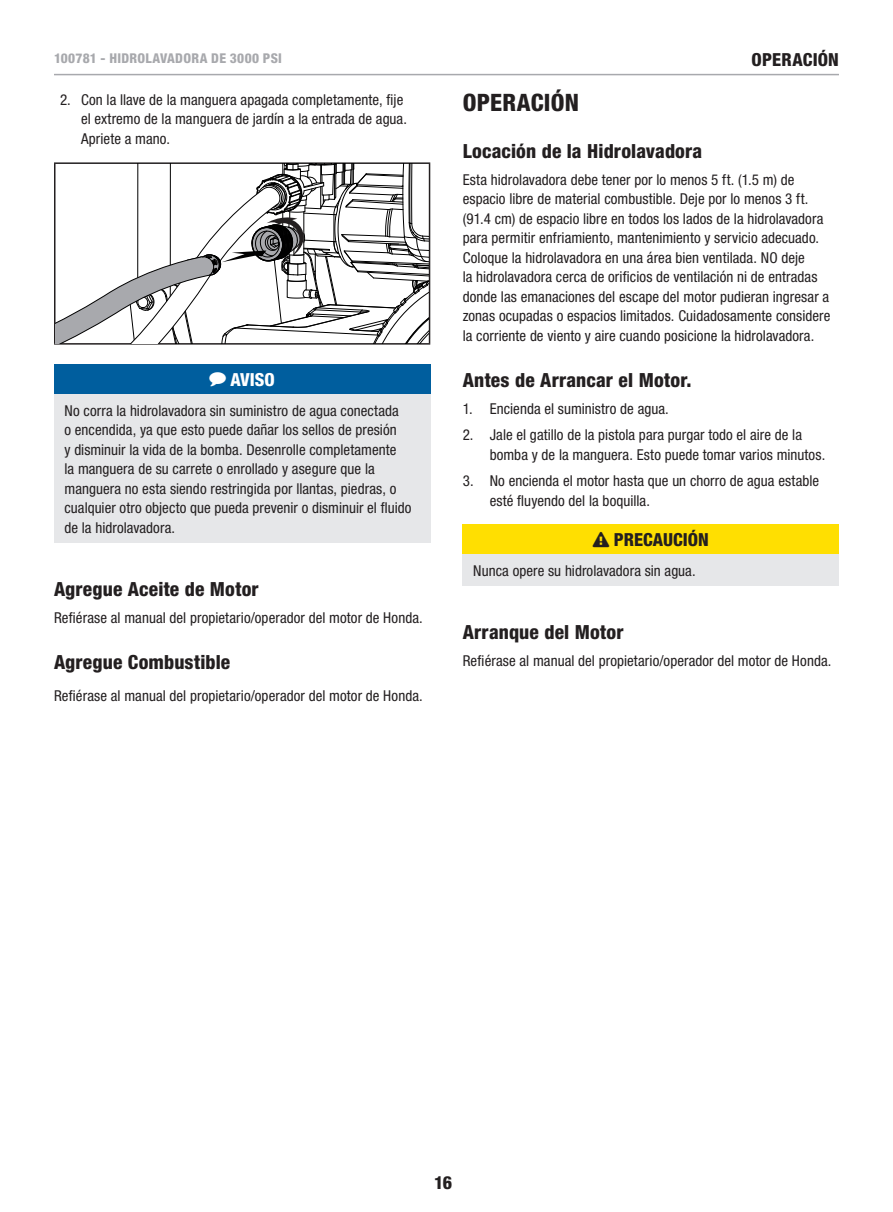
<style>
.page{position:relative;width:893px;height:1212px;background:#fff}
.page>*{position:absolute;margin:0;border:0;box-sizing:border-box;transform-origin:0 0}
.t1{font:800 condensed 24px "Helvetica Neue LT Std";letter-spacing:.01em;color:#231f20}
.t2{font:800 condensed 19.5px "Helvetica Neue LT Std";letter-spacing:.01em;color:#231f20}
.t3{font:800 condensed 18px "Helvetica Neue LT Std";color:#231f20}
.t4{font:800 condensed 18px "Helvetica Neue LT Std";color:#fff}
.t5{font:condensed 15px/19.5px "Helvetica Neue LT Std";letter-spacing:.005em;color:#231f20}
.t6{font:800 condensed 13.5px "Helvetica Neue LT Std";letter-spacing:.02em;color:#a8a9ad}
</style>
<div class="page">
<hr style="left:54px;top:74px;width:785px;height:1px;background:#a8a9ad">
<hr style="left:54px;top:162px;width:376px;height:2px;background:#231f20">
<hr style="left:54px;top:164px;width:2px;height:179px;background:#231f20">
<hr style="left:429px;top:164px;width:1px;height:179px;background:#231f20">
<hr style="left:54px;top:343px;width:376px;height:2px;background:#231f20">
<svg style="left:56px;top:164px;width:373px;height:179px"></svg>
<div style="left:54px;top:364px;width:376px;height:30px;background:#005e9e"></div>
<div style="left:54px;top:394px;width:376px;height:149px;background:#e6e7e9"></div>
<div style="left:463px;top:524px;width:376px;height:31px;background:#ffdf01"></div>
<div style="left:463px;top:555px;width:376px;height:31px;background:#e6e7e9"></div>
<p class="t6" style="left:54px;top:50px;width:76px">100781 - Hidrola</p>
<p class="t6" style="left:160px;top:50px;width:17px">vadora</p>
<p class="t6" style="left:211px;top:50px;width:71px">de 3000 PSI</p>
<p class="t3" style="left:752px;top:49px;width:22px">Operac</p>
<p class="t3" style="left:813px;top:49px;width:26px">ión</p>
<p class="t5" style="left:81px;top:90px;width:328px;text-indent:-21px">2. Con la llave de la manguera apagada completamente, fije el extremo de la manguera de jardín a la entrada de agua.<br>Apriete a mano.</p>
<p class="t4" style="left:209px;top:368px;width:67px">◆ AVISO</p>
<p class="t5" style="left:64px;top:401px;width:348px">No corra la hidrolavadora sin suministro de agua conectada<br>o encendida, ya que esto puede dañar los sellos de presión<br>y disminuir la vida de la bomba. Desenrolle completamente<br>la manguera de su carrete o enrollado y asegure que la manguera no esta siendo restringida por llantas, piedras, o cualquier otro objecto que pueda prevenir o disminuir el fluido de la hidrolavadora.</p>
<h2 class="t2" style="left:54px;top:577px;width:206px">Agregue Aceite de Motor</h2>
<p class="t5" style="left:54px;top:608px;width:370px">Refiérase al manual del propietario/operador del motor de Honda.</p>
<h2 class="t2" style="left:54px;top:650px;width:178px">Agregue Combustible</h2>
<p class="t5" style="left:54px;top:686px;width:370px">Refiérase al manual del propietario/operador del motor de Honda.</p>
<h1 class="t1" style="left:463px;top:88px;width:118px">OPERACIÓN</h1>
<h2 class="t2" style="left:463px;top:139px;width:241px">Locación de la Hidrolavadora</h2>
<p class="t5" style="left:463px;top:170px;width:369px">Esta hidrolavadora debe tener por lo menos 5 ft. (1.5 m) de espacio libre de material combustible. Deje por lo menos 3 ft. (91.4 cm) de espacio libre en todos los lados de la hidrolavadora para permitir enfriamiento, mantenimiento y servicio adecuado.<br>Coloque la hidrolavadora en una área bien ventilada. NO deje<br>la hidrolavadora cerca de orificios de ventilación ni de entradas donde las emanaciones del escape del motor pudieran ingresar a zonas ocupadas o espacios limitados. Cuidadosamente considere la corriente de viento y aire cuando posicione la hidrolavadora.</p>
<h2 class="t2" style="left:463px;top:368px;width:230px">Antes de Arrancar el Motor.</h2>
<p class="t5" style="left:463px;top:399px;width:208px">1. Encienda el suministro de agua.</p>
<p class="t5" style="left:490px;top:425px;width:337px;text-indent:-27px">2. Jale el gatillo de la pistola para purgar todo el aire de la bomba y de la manguera. Esto puede tomar varios minutos.</p>
<p class="t5" style="left:490px;top:471px;width:331px;text-indent:-27px">3. No encienda el motor hasta que un chorro de agua estable esté fluyendo del la boquilla.</p>
<p class="t3" style="left:593px;top:528px;width:117px">❑ PRECAUCIÓN</p>
<p class="t5" style="left:473px;top:561px;width:224px">Nunca opere su hidrolavadora sin agua.</p>
<h2 class="t2" style="left:463px;top:620px;width:162px">Arranque del Motor</h2>
<p class="t5" style="left:463px;top:651px;width:370px">Refiérase al manual del propietario/operador del motor de Honda.</p>
<p class="t3" style="left:434px;top:1171px;width:20px">16</p>
</div>
